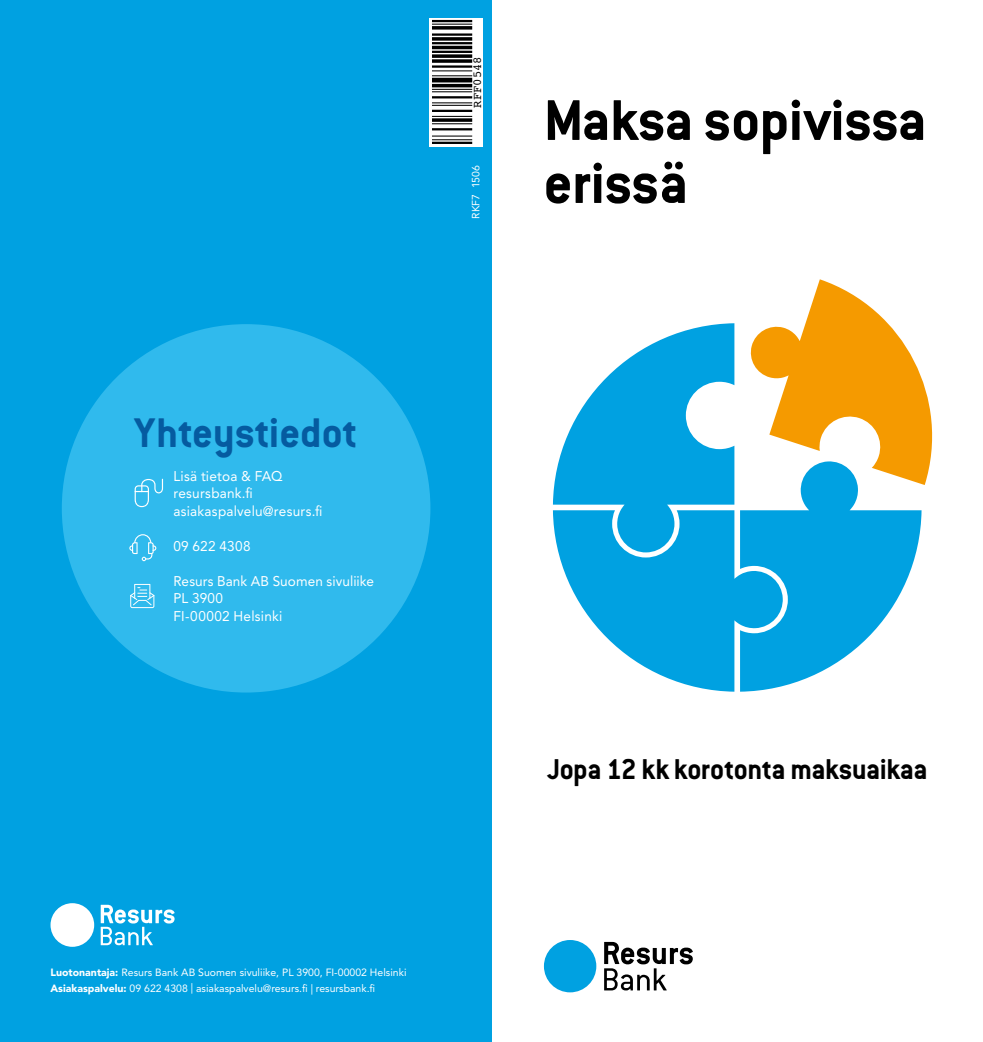
<style>
.page{position:relative;width:983px;height:1042px;background:#fff}
.page>*{position:absolute;margin:0;border:0;box-sizing:border-box;transform-origin:0 0}
.t1{font:700 63px/63px "Conduit ITC";letter-spacing:-.01em;color:#000}
.t2{font:700 45.5px "Conduit ITC";color:#055ba0}
.t3{font:700 31.5px "Conduit ITC";letter-spacing:-.015em;color:#000}
.t4{font:14px/17.5px "Avenir LT Std";letter-spacing:.015em;color:#fff}
.t5{font:12.25px "Courier";color:#000}
.t6{font:10.5px/15.8px "Avenir LT Std";color:#fff}
.s1{font-weight:900}
</style>
<div class="page">
<div style="left:0;top:0;width:491px;height:1042px;background:#00a1e1"></div>
<div style="left:62px;top:324px;width:368px;height:368px;background:#30baed;border-radius:50%"></div>
<svg style="left:130px;top:584px;width:24px;height:24px"></svg>
<svg style="left:129px;top:534px;width:27px;height:27px"></svg>
<svg style="left:135px;top:479px;width:28px;height:28px"></svg>
<div style="left:50px;top:903px;width:44px;height:44px;background:#fff;border-radius:50%"></div>
<svg style="left:101px;top:905px;width:73px;height:40px"></svg>
<svg style="left:429px;top:18px;width:54px;height:128px;background:#ececec"></svg>
<hr style="left:432px;top:142px;width:40px;height:2px;background:#000">
<hr style="left:432px;top:139px;width:40px;height:1px;background:#000">
<hr style="left:432px;top:136px;width:40px;height:1px;background:#000">
<hr style="left:432px;top:128px;width:40px;height:2px;background:#000">
<hr style="left:432px;top:123px;width:40px;height:1px;background:#000">
<svg style="left:432px;top:118px;width:40px;height:4px"></svg>
<hr style="left:432px;top:116px;width:40px;height:1px;background:#000">
<hr style="left:432px;top:110px;width:40px;height:2px;background:#000">
<hr style="left:432px;top:105px;width:40px;height:1px;background:#000">
<hr style="left:432px;top:102px;width:40px;height:1px;background:#000">
<hr style="left:432px;top:96px;width:40px;height:2px;background:#000">
<hr style="left:432px;top:91px;width:40px;height:1px;background:#000">
<hr style="left:432px;top:89px;width:40px;height:1px;background:#000">
<hr style="left:432px;top:84px;width:40px;height:3px;background:#000">
<hr style="left:432px;top:78px;width:40px;height:4px;background:#000">
<hr style="left:432px;top:75px;width:40px;height:1px;background:#000">
<hr style="left:432px;top:70px;width:40px;height:1px;background:#000">
<hr style="left:432px;top:65px;width:40px;height:3px;background:#000">
<svg style="left:432px;top:59px;width:40px;height:4px"></svg>
<svg style="left:432px;top:54px;width:40px;height:4px"></svg>
<hr style="left:432px;top:51px;width:40px;height:2px;background:#000">
<hr style="left:432px;top:46px;width:40px;height:3px;background:#000">
<hr style="left:432px;top:42px;width:40px;height:2px;background:#000">
<svg style="left:432px;top:37px;width:40px;height:4px"></svg>
<hr style="left:432px;top:33px;width:40px;height:3px;background:#000">
<svg style="left:432px;top:26px;width:40px;height:4px"></svg>
<hr style="left:432px;top:24px;width:40px;height:1px;background:#000">
<hr style="left:432px;top:20px;width:40px;height:2px;background:#000">
<div style="left:543px;top:940px;width:53px;height:52px;background:#00a1e1;border-radius:50%"></div>
<svg style="left:604px;top:942px;width:88px;height:48px"></svg>
<svg style="left:553px;top:323px;width:181px;height:187px;fill:#00a1e1"></svg>
<svg style="left:750px;top:279px;width:183px;height:206px;fill:#f59a00"></svg>
<svg style="left:750px;top:461px;width:171px;height:225px;fill:#00a1e1"></svg>
<svg style="left:552px;top:510px;width:231px;height:182px;fill:#00a1e1"></svg>
<p class="t5" style="left:468px;top:108px;width:53px;rotate:-90deg">RFF0548</p>
<p class="t6" style="left:468px;top:219px;width:55px;rotate:-90deg">RKF7 1506</p>
<h1 class="t1" style="left:543px;top:87px;width:384px">Maksa sopivissa erissä</h1>
<h2 class="t2" style="left:135px;top:405px;width:224px">Yhteystiedot</h2>
<h3 class="t4" style="left:173px;top:467px;width:150px">Lisä tietoa &amp; FAQ resursbank.fi asiakaspalvelu@resurs.fi</h3>
<h3 class="t4" style="left:173px;top:537px;width:79px">09 622 4308</h3>
<h3 class="t4" style="left:173px;top:572px;width:202px">Resurs Bank AB Suomen sivuliike<br>PL 3900<br>FI-00002 Helsinki</h3>
<p class="t6" style="left:50px;top:964px;width:357px"><span class="s1">Luotonantaja:</span> Resurs Bank AB Suomen sivuliike, PL 3900, FI-00002 Helsinki<br><span class="s1">Asiakaspalvelu:</span> 09 622 4308 | asiakaspalvelu@resurs.fi | resursbank.fi</p>
<h3 class="t3" style="left:547px;top:750px;width:382px">Jopa 12 kk korotonta maksuaikaa</h3>
</div>
